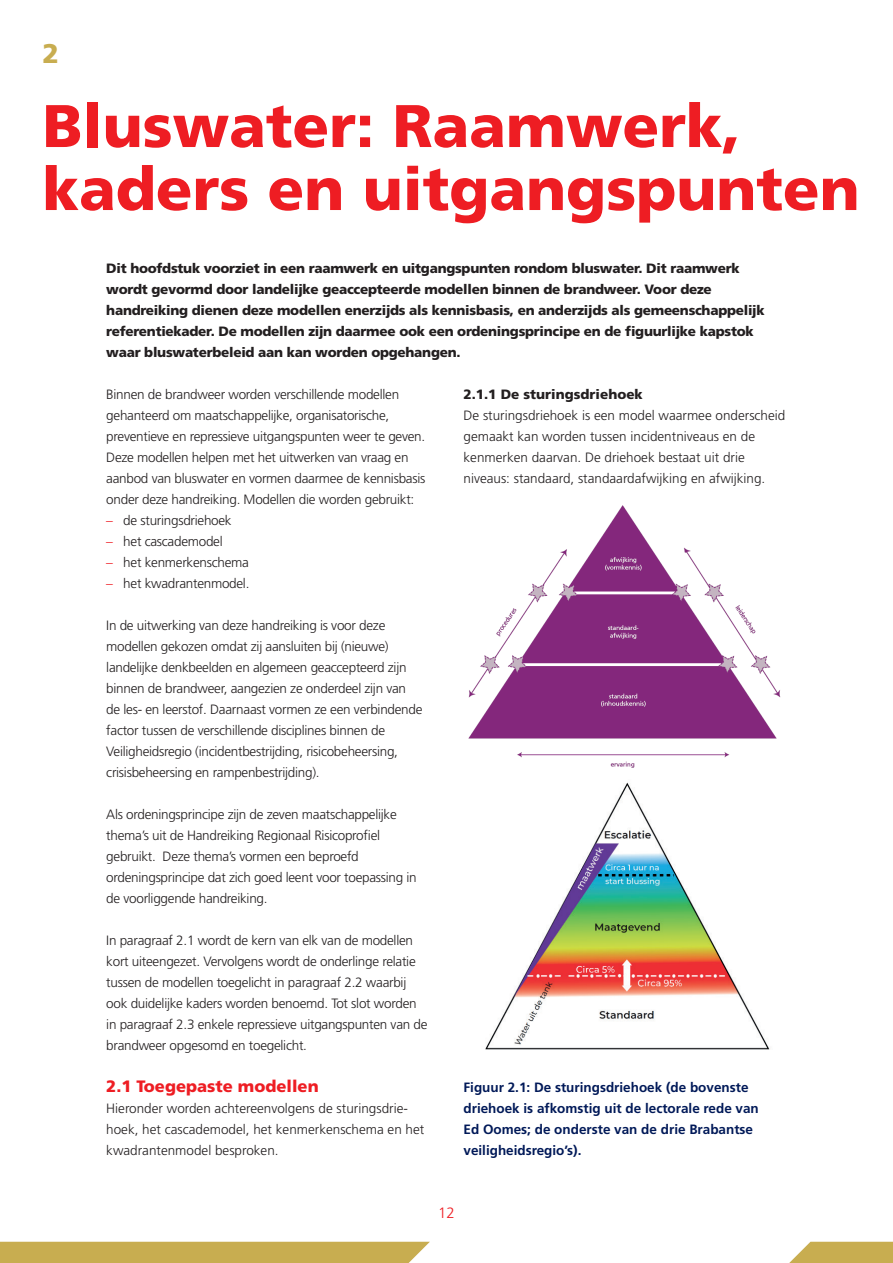
<style>
.page{position:relative;width:893px;height:1263px;background:#fff}
.page>*{position:absolute;margin:0;border:0;box-sizing:border-box;transform-origin:0 0}
.t1{font:900 60px/63px "Frutiger LT Std";color:#ee1d23}
.t2{font:900 27px "Frutiger LT Std";color:#c8ad50}
.t3{font:900 16.5px "Frutiger LT Std";color:#ee1d23}
.t4{font:300 15px "Frutiger LT Std";color:#ee1d23}
.t5{font:300 13.5px/21px "Frutiger LT Std";letter-spacing:-.02em;color:#231f20}
.t6{font:900 13.5px/21px "Frutiger LT Std";letter-spacing:-.02em;color:#231f20}
.t7{font:300 13.5px/21px "Frutiger LT Std";color:#231f20}
.t8{font:700 13.5px/21px "Frutiger LT Std";color:#011958}
.t9{font:900 13.5px "Frutiger LT Std";color:#231f20}
.s1{color:#ee1d23}
</style>
<div class="page">
<svg style="left:789px;top:1242px;width:104px;height:21px;background:#cdb562"></svg>
<div style="left:0;top:1242px;width:430px;height:21px;background:#c8ad50"></div>
<img style="left:485px;top:782px;width:285px;height:268px">
<img style="left:468px;top:505px;width:313px;height:263px">
<h2 class="t2" style="left:43px;top:37px;width:18px">2</h2>
<h1 class="t1" style="left:43px;top:94px;width:819px">Bluswater: Raamwerk, kaders en uitgangspunten</h1>
<p class="t6" style="left:106px;top:258px;width:660px">Dit hoofdstuk voorziet in een raamwerk en uitgangspunten rondom bluswater. Dit raamwerk wordt gevormd door landelijke geaccepteerde modellen binnen de brandweer. Voor deze handreiking dienen deze modellen enerzijds als kennisbasis, en anderzijds als gemeenschappelijk referentiekader. De modellen zijn daarmee ook een ordeningsprincipe en de figuurlijke kapstok waar bluswaterbeleid aan kan worden opgehangen.</p>
<p class="t5" style="left:106px;top:384px;width:321px">Binnen de brandweer worden verschillende modellen gehanteerd om maatschappelijke, organisatorische, preventieve en repressieve uitgangspunten weer te geven.<br>Deze modellen helpen met het uitwerken van vraag en aanbod van bluswater en vormen daarmee de kennisbasis onder deze handreiking. Modellen die worden gebruikt:</p>
<p class="t5" style="left:106px;top:510px;width:127px"><span class="s1">–</span> de sturingsdriehoek</p>
<p class="t5" style="left:106px;top:531px;width:118px"><span class="s1">–</span> het cascademodel</p>
<p class="t5" style="left:106px;top:552px;width:144px"><span class="s1">–</span> het kenmerkenschema</p>
<p class="t5" style="left:106px;top:573px;width:145px"><span class="s1">–</span> het kwadrantenmodel.</p>
<p class="t5" style="left:106px;top:615px;width:318px">In de uitwerking van deze handreiking is voor deze modellen gekozen omdat zij aansluiten bij (nieuwe) landelijke denkbeelden en algemeen geaccepteerd zijn binnen de brandweer, aangezien ze onderdeel zijn van de les- en leerstof. Daarnaast vormen ze een verbindende factor tussen de verschillende disciplines binnen de Veiligheidsregio (incidentbestrijding, risicobeheersing, crisisbeheersing en rampenbestrijding).</p>
<p class="t5" style="left:106px;top:804px;width:312px">Als ordeningsprincipe zijn de zeven maatschappelijke thema’s uit de Handreiking Regionaal Risicoprofiel gebruikt. Deze thema’s vormen een beproefd ordeningsprincipe dat zich goed leent voor toepassing in de voorliggende handreiking.</p>
<p class="t5" style="left:106px;top:930px;width:323px">In paragraaf 2.1 wordt de kern van elk van de modellen kort uiteengezet. Vervolgens wordt de onderlinge relatie tussen de modellen toegelicht in paragraaf 2.2 waarbij ook duidelijke kaders worden benoemd. Tot slot worden in paragraaf 2.3 enkele repressieve uitgangspunten van de brandweer opgesomd en toegelicht.</p>
<p class="t3" style="left:106px;top:1076px;width:214px">2.1 Toegepaste modellen</p>
<p class="t7" style="left:106px;top:1098px;width:320px">Hieronder worden achtereenvolgens de sturingsdrie&shy;hoek, het cascademodel, het kenmerkenschema en het kwadrantenmodel besproken.</p>
<p class="t9" style="left:463px;top:386px;width:181px">2.1.1 De sturingsdriehoek</p>
<p class="t7" style="left:463px;top:405px;width:323px">De sturingsdriehoek is een model waarmee onderscheid gemaakt kan worden tussen incidentniveaus en de kenmerken daarvan. De driehoek bestaat uit drie niveaus: standaard, standaardafwijking en afwijking.</p>
<p class="t8" style="left:463px;top:1077px;width:297px">Figuur 2.1: De sturingsdriehoek (de bovenste driehoek is afkomstig uit de lectorale rede van Ed Oomes; de onderste van de drie Brabantse veiligheidsregio’s).</p>
<p class="t4" style="left:438px;top:1204px;width:18px">12</p>
</div>
